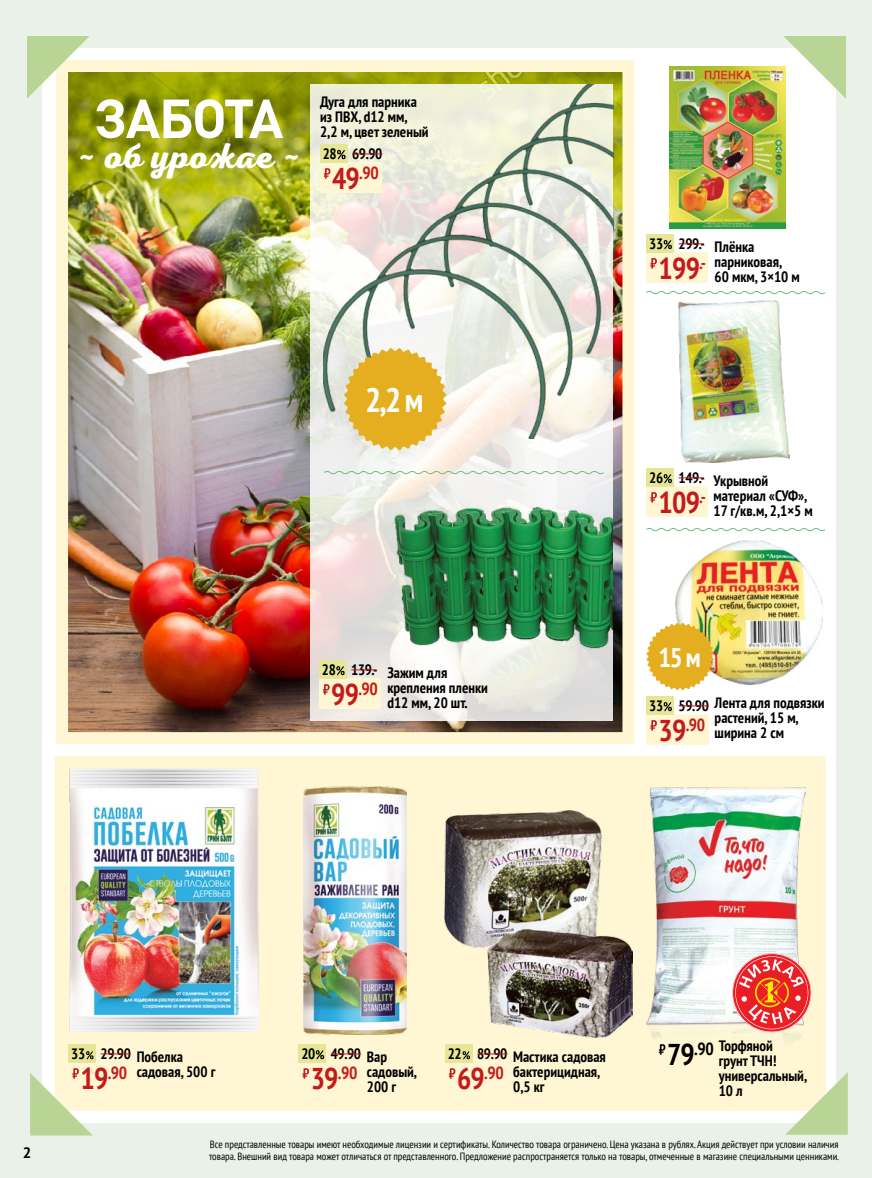
<style>
.page{position:relative;width:872px;height:1178px;background:#eaf1e9}
.page>*{position:absolute;margin:0;border:0;box-sizing:border-box;transform-origin:0 0}
.t1{font:700 54px "DIN Pro";letter-spacing:-.045em;color:#fff}
.t2{font:700 36px "Nexa Script";color:#fff}
.t3{font:700 condensed 33.75px "PT Sans";color:#fff}
.t4{font:700 condensed 30px "PT Sans";letter-spacing:-.025em;color:#c51a1c}
.t5{font:700 condensed 27px "PT Sans";color:#fff}
.t6{font:700 condensed 17.55px "PT Sans";letter-spacing:-.025em;color:#c51a1c}
.t7{font:700 condensed 15px/15px "PT Sans";color:#000}
.t8{font:700 15px "PT Sans";color:#000}
.t9{font:condensed 10.5px "PT Sans";color:#000}
.s1{font-size:30px}
.s2{font-size:17.55px}
</style>
<div class="page">
<div style="left:42px;top:48px;width:794px;height:1074px;background:#fff"></div>
<img style="left:69px;top:73px;width:552px;height:658px">
<div style="left:56px;top:60px;width:578px;height:684px;border:12px solid #fff7d3"></div>
<div style="left:55px;top:756px;width:771px;height:354px;background:#fff7d3"></div>
<svg style="left:311px;top:84px;width:302px;height:636px"></svg>
<img style="left:324px;top:84px;width:289px;height:354px">
<img style="left:670px;top:66px;width:115px;height:162px">
<img style="left:678px;top:300px;width:111px;height:162px">
<img style="left:395px;top:506px;width:217px;height:145px">
<svg style="left:27px;top:36px;width:63px;height:63px"></svg>
<svg style="left:783px;top:36px;width:63px;height:63px"></svg>
<svg style="left:785px;top:1073px;width:62px;height:62px"></svg>
<div style="left:646px;top:486px;width:62px;height:30px;background:#fff7d3"></div>
<svg style="left:650px;top:492px;width:7px;height:10px"></svg>
<div style="left:646px;top:468px;width:27px;height:18px;background:#e6e696"></div>
<svg style="left:678px;top:477px;width:26px;height:1px"></svg>
<svg style="left:663px;top:474px;width:9px;height:9px"></svg>
<svg style="left:30px;top:1068px;width:63px;height:67px"></svg>
<div style="left:68px;top:1044px;width:27px;height:18px;background:#e6e696"></div>
<hr style="left:101px;top:1053px;width:30px;height:1px;background:#c51a1c">
<svg style="left:86px;top:1051px;width:7px;height:8px"></svg>
<svg style="left:449px;top:1068px;width:6px;height:10px"></svg>
<div style="left:445px;top:1044px;width:27px;height:18px;background:#e6e696"></div>
<hr style="left:477px;top:1053px;width:30px;height:1px;background:#c51a1c">
<svg style="left:462px;top:1051px;width:8px;height:8px"></svg>
<svg style="left:302px;top:1068px;width:7px;height:10px"></svg>
<div style="left:299px;top:1044px;width:27px;height:18px;background:#e6e696"></div>
<hr style="left:331px;top:1053px;width:30px;height:1px;background:#c51a1c">
<svg style="left:316px;top:1050px;width:8px;height:9px"></svg>
<div style="left:646px;top:714px;width:63px;height:30px;background:#fff7d3"></div>
<svg style="left:650px;top:720px;width:7px;height:10px"></svg>
<div style="left:646px;top:696px;width:27px;height:18px;background:#e6e696"></div>
<hr style="left:678px;top:705px;width:31px;height:1px;background:#c51a1c">
<svg style="left:663px;top:702px;width:9px;height:9px"></svg>
<div style="left:646px;top:252px;width:62px;height:30px;background:#fff7d3"></div>
<svg style="left:650px;top:258px;width:7px;height:10px"></svg>
<div style="left:646px;top:234px;width:27px;height:18px;background:#e6e696"></div>
<svg style="left:678px;top:243px;width:26px;height:1px"></svg>
<svg style="left:663px;top:240px;width:9px;height:9px"></svg>
<div style="left:320px;top:162px;width:62px;height:30px;background:#fff7d3"></div>
<svg style="left:324px;top:168px;width:6px;height:11px"></svg>
<div style="left:320px;top:144px;width:27px;height:18px;background:#e6e696"></div>
<hr style="left:352px;top:154px;width:30px;height:1px;background:#c51a1c">
<svg style="left:337px;top:150px;width:8px;height:9px"></svg>
<div style="left:319px;top:678px;width:62px;height:30px;background:#fff7d3"></div>
<svg style="left:323px;top:684px;width:6px;height:10px"></svg>
<div style="left:319px;top:660px;width:27px;height:18px;background:#e6e696"></div>
<svg style="left:351px;top:669px;width:25px;height:1px"></svg>
<svg style="left:336px;top:666px;width:8px;height:9px"></svg>
<svg style="left:646px;top:291px;width:180px;height:4px"></svg>
<svg style="left:646px;top:528px;width:179px;height:4px"></svg>
<svg style="left:323px;top:470px;width:281px;height:5px"></svg>
<svg style="left:344px;top:348px;width:102px;height:102px;background:#e6bd53"></svg>
<img style="left:675px;top:540px;width:147px;height:144px">
<svg style="left:646px;top:623px;width:67px;height:67px"></svg>
<img style="left:303px;top:786px;width:104px;height:249px">
<img style="left:646px;top:788px;width:160px;height:253px">
<img style="left:70px;top:768px;width:189px;height:264px">
<svg style="left:732px;top:953px;width:79px;height:79px;background:#f0756a"></svg>
<div style="left:655px;top:1038px;width:62px;height:30px;background:#fff7d3"></div>
<svg style="left:659px;top:1044px;width:6px;height:10px"></svg>
<img style="left:445px;top:811px;width:188px;height:226px">
<h1 class="t1" style="left:95px;top:82px;width:190px">ЗАБОТА</h1>
<h2 class="t2" style="left:77px;top:135px;width:226px">~ об урожае ~</h2>
<p class="t7" style="left:320px;top:94px;width:110px">Дуга для парника из ПВХ, d12 мм,<br>2,2 м, цвет зеленый</p>
<p class="t7" style="left:323px;top:146px;width:61px">28 69.90</p>
<p class="t6" style="left:332px;top:161px;width:48px"><span class="s1">49</span>.90</p>
<h3 class="t3" style="left:365px;top:378px;width:60px">2,2 м</h3>
<p class="t7" style="left:387px;top:665px;width:102px;text-indent:-65px">28 139.- Зажим для крепления пленки d12 мм, 20 шт.</p>
<p class="t6" style="left:331px;top:677px;width:48px"><span class="s1">99</span>.90</p>
<p class="t7" style="left:714px;top:234px;width:69px;line-height:17.9px;text-indent:-65px">33 299.- Плёнка парниковая,</p>
<p class="t7" style="left:714px;top:269px;width:87px">60 мкм, 3×10 м</p>
<h3 class="t4" style="left:658px;top:249px;width:49px">199<sup>.-</sup></h3>
<p class="t7" style="left:713px;top:473px;width:100px;text-indent:-64px">26 149.- Укрывной материал «СУФ»,<br>17 г/кв.м, 2,1×5 м</p>
<h3 class="t4" style="left:658px;top:483px;width:49px">109<sup>.-</sup></h3>
<h3 class="t5" style="left:658px;top:640px;width:44px">15 м</h3>
<p class="t7" style="left:714px;top:695px;width:111px;text-indent:-65px">33 59.90 Лента для подвязки растений, 15 м, ширина 2 см</p>
<p class="t6" style="left:658px;top:713px;width:48px"><span class="s1">39</span>.90</p>
<p class="t7" style="left:137px;top:1046px;width:80px;line-height:16.4px;text-indent:-65px">33 29.90 Побелка садовая, 500 г</p>
<p class="t6" style="left:80px;top:1061px;width:48px"><span class="s1">19</span>.90</p>
<p class="t7" style="left:367px;top:1044px;width:52px;line-height:17.7px;text-indent:-65px">20 49.90 Вар садовый,</p>
<p class="t7" style="left:367px;top:1079px;width:31px">200 г</p>
<p class="t6" style="left:338px;top:1061px;width:21px">.90</p>
<h3 class="t4" style="left:311px;top:1059px;width:29px">39</h3>
<p class="t7" style="left:513px;top:1049px;width:94px;text-indent:-65px">22 89.90 Мастика садовая бактерицидная,</p>
<p class="t6" style="left:457px;top:1061px;width:48px"><span class="s1">69</span>.90</p>
<p class="t7" style="left:513px;top:1079px;width:33px">0,5 кг</p>
<p class="t7" style="left:719px;top:1038px;width:90px;text-indent:-52px"><span class="s1">79</span><span class="s2">.90</span> Торфяной<br>грунт ТЧН! универсальный,<br>10 л</p>
<p class="t9" style="left:210px;top:1138px;width:630px">Все представленные товары имеют необходимые лицензии и сертификаты. Количество товара ограничено. Цена указана в рублях. Акция действует при условии наличия</p>
<p class="t8" style="left:23px;top:1142px;width:10px">2</p>
<p class="t9" style="left:209px;top:1150px;width:631px">товара. Внешний вид товара может отличаться от представленного. Предложение распространяется только на товары, отмеченные в магазине специальными ценниками.</p>
</div>
